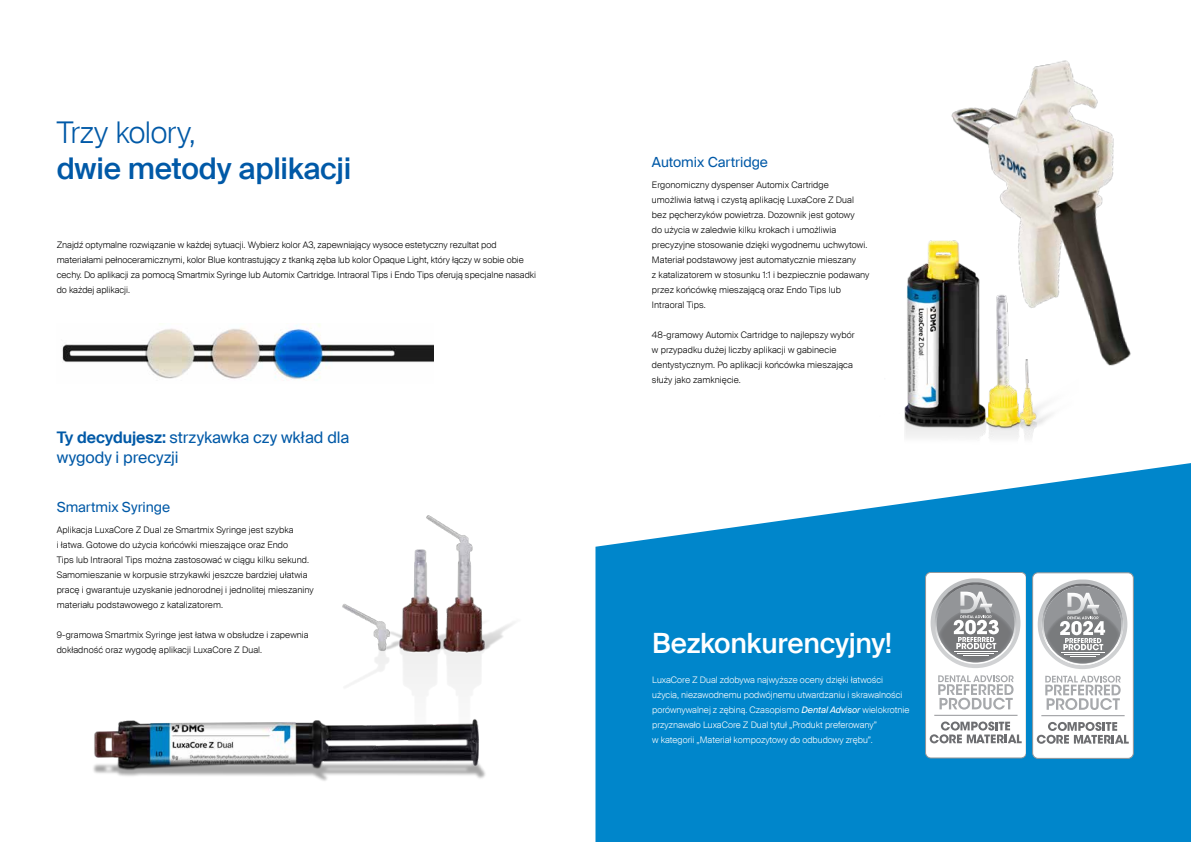
<style>
.page{position:relative;width:1191px;height:842px;background:#fff}
.page>*{position:absolute;margin:0;border:0;box-sizing:border-box;transform-origin:0 0}
.t1{font:500 30px "Suisse Intl";letter-spacing:-.01em;color:#0059a7}
.t2{font:300 30px "Suisse Intl";letter-spacing:-.015em;color:#0059a7}
.t3{font:500 28px "Suisse Intl";letter-spacing:-.01em;color:#fff}
.t4{font:16px/20px "Suisse Intl";letter-spacing:-.005em;color:#0059a7}
.t5{font:14px "Suisse Intl";letter-spacing:-.005em;color:#0059a7}
.t6{font:300 9px/15px "Suisse Intl";letter-spacing:.01em;color:#000}
.t7{font:300 9px/15px "Suisse Intl";color:#fff}
.s1{font-weight:600}
.s2{font-weight:400;font-style:italic}
</style>
<div class="page">
<img style="left:951px;top:60px;width:180px;height:306px">
<img style="left:62px;top:323px;width:371px;height:58px">
<svg style="left:595px;top:463px;width:596px;height:379px;background:#2296d1"></svg>
<svg style="left:925px;top:573px;width:100px;height:185px"></svg>
<div style="left:1032px;top:573px;width:101px;height:185px;background:#fff;border-radius:5px"></div>
<div style="left:1032px;top:573px;width:101px;height:185px;border:1px solid #939598;border-radius:5px"></div>
<svg style="left:1045px;top:676px;width:75px;height:34px"></svg>
<hr style="left:1041px;top:715px;width:83px;height:1px;background:#939598">
<svg style="left:1036px;top:722px;width:92px;height:22px"></svg>
<svg style="left:1037px;top:580px;width:90px;height:89px"></svg>
<img style="left:342px;top:515px;width:173px;height:134px">
<img style="left:904px;top:224px;width:174px;height:215px">
<img style="left:93px;top:636px;width:394px;height:145px">
<h1 class="t2" style="left:57px;top:115px;width:140px">Trzy kolory,</h1>
<h1 class="t1" style="left:57px;top:151px;width:296px">dwie metody aplikacji</h1>
<p class="t6" style="left:57px;top:238px;width:481px">Znajdź optymalne rozwiązanie w każdej sytuacji. Wybierz kolor A3, zapewniający wysoce estetyczny rezultat pod materiałami pełnoceramicznymi, kolor Blue kontrastujący z tkanką zęba lub kolor Opaque Light, który łączy w sobie obie cechy. Do aplikacji za pomocą Smartmix Syringe lub Automix Cartridge. Intraoral Tips i Endo Tips oferują specjalne nasadki do każdej aplikacji.</p>
<h3 class="t4" style="left:57px;top:428px;width:294px"><span class="s1">Ty decydujesz:</span> strzykawka czy wkład dla wygody i precyzji</h3>
<h3 class="t5" style="left:57px;top:499px;width:115px">Smartmix Syringe</h3>
<p class="t6" style="left:57px;top:523px;width:258px">Aplikacja LuxaCore Z Dual ze Smartmix Syringe jest szybka<br>i łatwa. Gotowe do użycia końcówki mieszające oraz Endo<br>Tips lub Intraoral Tips można zastosować w ciągu kilku sekund.<br>Samomieszanie w korpusie strzykawki jeszcze bardziej ułatwia pracę i gwarantuje uzyskanie jednorodnej i jednolitej mieszaniny materiału podstawowego z katalizatorem.</p>
<p class="t6" style="left:57px;top:628px;width:253px">9-gramowa Smartmix Syringe jest łatwa w obsłudze i zapewnia dokładność oraz wygodę aplikacji LuxaCore Z Dual.</p>
<h3 class="t5" style="left:652px;top:154px;width:118px">Automix Cartridge</h3>
<p class="t6" style="left:652px;top:178px;width:219px">Ergonomiczny dyspenser Automix Cartridge umożliwia łatwą i czystą aplikację LuxaCore Z Dual bez pęcherzyków powietrza. Dozownik jest gotowy<br>do użycia w zaledwie kilku krokach i umożliwia precyzyjne stosowanie dzięki wygodnemu uchwytowi.<br>Materiał podstawowy jest automatycznie mieszany<br>z katalizatorem w stosunku 1:1 i bezpiecznie podawany przez końcówkę mieszającą oraz Endo Tips lub Intraoral Tips.</p>
<p class="t6" style="left:652px;top:328px;width:204px">48-gramowy Automix Cartridge to najlepszy wybór w przypadku dużej liczby aplikacji w gabinecie dentystycznym. Po aplikacji końcówka mieszająca służy jako zamknięcie.</p>
<h2 class="t3" style="left:652px;top:627px;width:241px">Bezkonkurencyjny!</h2>
<p class="t7" style="left:652px;top:673px;width:259px">LuxaCore Z Dual zdobywa najwyższe oceny dzięki łatwości użycia, niezawodnemu podwójnemu utwardzaniu i skrawalności porównywalnej z zębiną. Czasopismo <span class="s2">Dental Advisor</span> wielokrotnie przyznawało LuxaCore Z Dual tytuł „Produkt preferowany”<br>w kategorii „Materiał kompozytowy do odbudowy zrębu”.</p>
</div>
